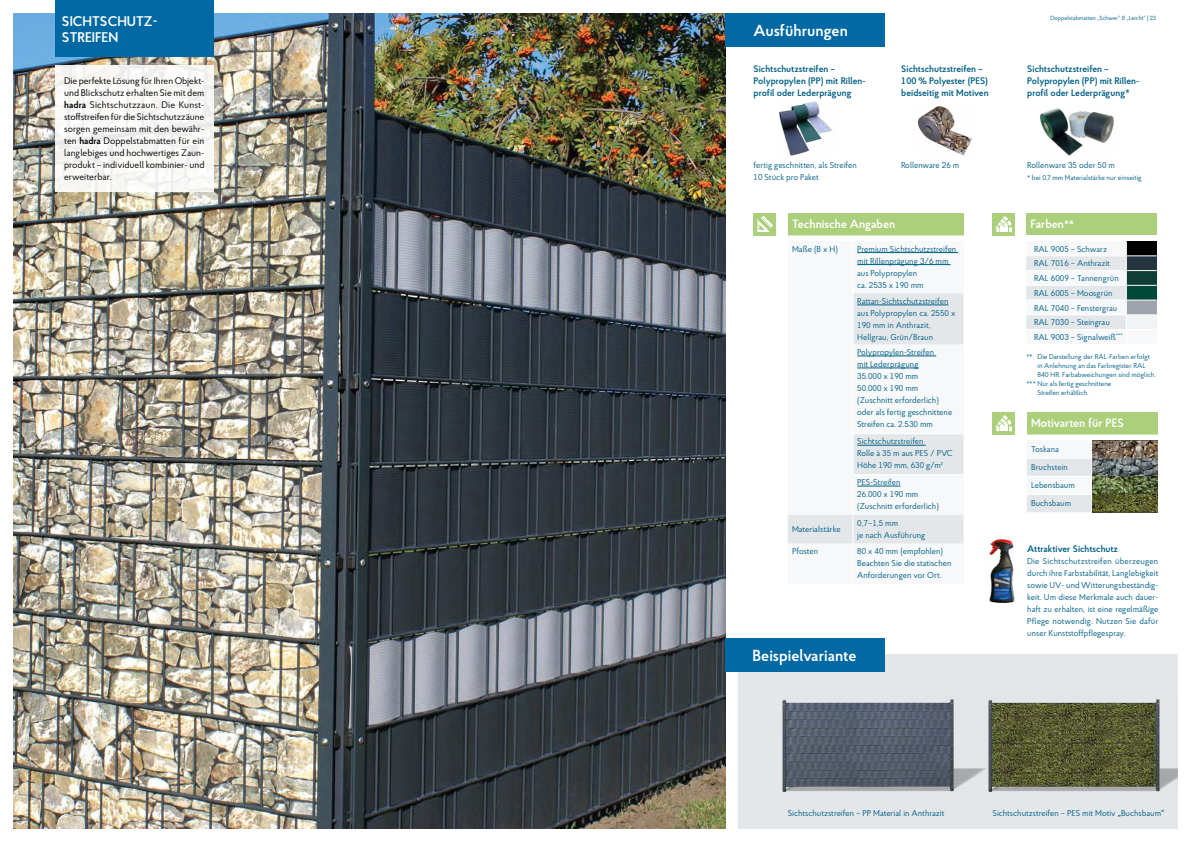
<style>
.page{position:relative;width:1191px;height:842px;background:#fff}
.page>*{position:absolute;margin:0;border:0;box-sizing:border-box;transform-origin:0 0}
.t1{font:600 16px "Proba Pro";color:#fff}
.t2{font:600 14px/16px "Proba Pro";color:#fff}
.t3{font:600 12px "Proba Pro";color:#fff}
.t4{font:9.5px/12px "Proba Pro";color:#000;text-align:justify}
.t5{font:600 9.5px/12px "Proba Pro";color:#005f86}
.t6{font:8.5px/12px "Proba Pro";color:#005f86}
.t7{font:7px "Proba Pro";color:#005f86}
.t8{font:6px "Proba Pro";color:#005f86}
.s1{font-weight:600}
.s2{font-size:11px}
</style>
<div class="page">
<div style="left:738px;top:654px;width:439px;height:174px;background:#e4e7ea"></div>
<img style="left:13px;top:13px;width:712px;height:815px">
<img style="left:917px;top:106px;width:55px;height:50px">
<div style="left:55px;top:66px;width:159px;height:126px;background:#f8f7f5"></div>
<div style="left:787px;top:213px;width:176px;height:22px;background:#accf7b"></div>
<svg style="left:788px;top:235px;width:175px;height:1px"></svg>
<svg style="left:788px;top:252px;width:175px;height:292px"></svg>
<svg style="left:788px;top:293px;width:175px;height:250px"></svg>
<hr style="left:852px;top:543px;width:1px;height:41px;background:#fff">
<svg style="left:852px;top:515px;width:1px;height:28px"></svg>
<hr style="left:853px;top:433px;width:110px;height:1px;background:#fff">
<hr style="left:853px;top:474px;width:110px;height:1px;background:#fff">
<hr style="left:852px;top:241px;width:1px;height:52px;background:#fff">
<hr style="left:852px;top:293px;width:1px;height:51px;background:#fff">
<hr style="left:852px;top:344px;width:1px;height:90px;background:#fff">
<hr style="left:852px;top:434px;width:1px;height:41px;background:#fff">
<hr style="left:852px;top:475px;width:1px;height:40px;background:#fff">
<hr style="left:857px;top:252px;width:101px;height:1px;background:#005f86">
<hr style="left:857px;top:264px;width:93px;height:1px;background:#005f86">
<hr style="left:857px;top:305px;width:91px;height:1px;background:#005f86">
<hr style="left:857px;top:356px;width:79px;height:1px;background:#005f86">
<hr style="left:857px;top:368px;width:61px;height:1px;background:#005f86">
<hr style="left:857px;top:445px;width:68px;height:1px;background:#005f86">
<hr style="left:857px;top:486px;width:43px;height:1px;background:#005f86">
<div style="left:753px;top:213px;width:23px;height:22px;background:#accf7b"></div>
<svg style="left:757px;top:216px;width:16px;height:16px"></svg>
<div style="left:1026px;top:412px;width:131px;height:23px;background:#accf7b"></div>
<svg style="left:1027px;top:459px;width:65px;height:53px"></svg>
<img style="left:1092px;top:440px;width:65px;height:72px">
<div style="left:992px;top:412px;width:23px;height:23px;background:#accf7b"></div>
<svg style="left:996px;top:415px;width:15px;height:16px"></svg>
<img style="left:783px;top:699px;width:394px;height:93px">
<img style="left:780px;top:101px;width:52px;height:55px">
<img style="left:1040px;top:108px;width:74px;height:48px">
<div style="left:992px;top:213px;width:23px;height:22px;background:#accf7b"></div>
<svg style="left:996px;top:216px;width:15px;height:16px"></svg>
<div style="left:1026px;top:213px;width:130px;height:22px;background:#accf7b"></div>
<div style="left:1126px;top:241px;width:30px;height:15px;background:#000"></div>
<div style="left:1126px;top:256px;width:30px;height:15px;background:#24353f"></div>
<div style="left:1126px;top:271px;width:30px;height:14px;background:#0e3e34"></div>
<div style="left:1126px;top:285px;width:30px;height:15px;background:#004939"></div>
<div style="left:1126px;top:300px;width:30px;height:15px;background:#9da4ae"></div>
<div style="left:1126px;top:315px;width:30px;height:15px;background:#f2f3f5"></div>
<div style="left:1126px;top:330px;width:30px;height:14px;background:#f8f9fb"></div>
<svg style="left:1026px;top:257px;width:100px;height:72px"></svg>
<hr style="left:1026px;top:285px;width:100px;height:1px;background:#fff">
<hr style="left:1126px;top:285px;width:30px;height:1px;background:#fff">
<hr style="left:1126px;top:256px;width:30px;height:1px;background:#fff">
<hr style="left:1026px;top:270px;width:100px;height:1px;background:#fff">
<hr style="left:1126px;top:270px;width:30px;height:1px;background:#fff">
<hr style="left:1026px;top:300px;width:100px;height:1px;background:#fff">
<hr style="left:1126px;top:300px;width:30px;height:1px;background:#fff">
<hr style="left:1026px;top:315px;width:100px;height:1px;background:#fff">
<hr style="left:1126px;top:315px;width:30px;height:1px;background:#fff">
<hr style="left:1126px;top:329px;width:30px;height:1px;background:#fff">
<div style="left:725px;top:13px;width:160px;height:34px;background:#0068a3"></div>
<div style="left:725px;top:638px;width:160px;height:34px;background:#0068a3"></div>
<div style="left:55px;top:0;width:159px;height:57px;background:#0068a3"></div>
<img style="left:989px;top:539px;width:26px;height:64px">
<h2 class="t2" style="left:62px;top:13px;width:97px">SICHTSCHUTZ-<br>STREIFEN</h2>
<p class="t4" style="left:64px;top:74px;width:142px">Die perfekte Lösung für Ihren Objekt&shy;und Blickschutz erhalten Sie mit dem <span class="s1">hadra</span> Sichtschutzzaun. Die Kunst&shy;stoffstreifen für die Sichtschutzzäune sorgen gemeinsam mit den bewähr&shy;ten <span class="s1">hadra</span> Doppelstabmatten für ein langlebiges und hochwertiges Zaun&shy;produkt – individuell kombinier- und erweiterbar.</p>
<h1 class="t1" style="left:753px;top:19px;width:96px">Ausführungen</h1>
<p class="t5" style="left:753px;top:62px;width:113px">Sichtschutzstreifen –<br>Polypropylen (PP) mit Rillen&shy;profil oder Lederprägung</p>
<p class="t5" style="left:901px;top:62px;width:89px">Sichtschutzstreifen –<br>100 % Polyester (PES) beidseitig mit Motiven</p>
<p class="t6" style="left:753px;top:159px;width:105px">fertig geschnitten, als Streifen<br>10 Stück pro Paket</p>
<p class="t6" style="left:901px;top:159px;width:60px">Rollenware 26 m</p>
<h3 class="t3" style="left:792px;top:216px;width:105px">Technische Angaben</h3>
<p class="t6" style="left:792px;top:243px;width:47px">Maße (B x H)</p>
<p class="t6" style="left:857px;top:243px;width:101px">Premium Sichtschutzstreifen mit Rillenprägung 3/6 mm aus Polypropylen<br>ca. 2535 x 190 mm</p>
<p class="t6" style="left:857px;top:295px;width:100px">Rattan-Sichtschutzstreifen aus Polypropylen ca. 2550 x<br>190 mm in Anthrazit,<br>Hellgrau, Grün/Braun</p>
<p class="t6" style="left:857px;top:346px;width:97px">Polypropylen-Streifen<br>mit Lederprägung<br>35.000 x 190 mm<br>50.000 x 190 mm (Zuschnitt erforderlich) oder als fertig geschnittene<br>Streifen ca. 2.530 mm</p>
<p class="t6" style="left:857px;top:435px;width:97px">Sichtschutzstreifen<br>Rolle à 35 m aus PES / PVC<br>Höhe 190 mm, 630 g/m²</p>
<p class="t6" style="left:857px;top:476px;width:83px">PES-Streifen<br>26.000 x 190 mm (Zuschnitt erforderlich)</p>
<p class="t6" style="left:792px;top:523px;width:50px">Materialstärke</p>
<p class="t6" style="left:857px;top:517px;width:70px">0,7–1,5 mm<br>je nach Ausführung</p>
<p class="t6" style="left:792px;top:545px;width:28px">Pfosten</p>
<p class="t6" style="left:857px;top:545px;width:96px">80 x 40 mm (empfohlen)<br>Beachten Sie die statischen<br>Anforderungen vor Ort.</p>
<h1 class="t1" style="left:752px;top:645px;width:105px">Beispielvariante</h1>
<p class="t8" style="left:1050px;top:14px;width:107px">Doppelstabmatten „Schwer“ &amp; „Leicht“ | 23</p>
<p class="t5" style="left:1027px;top:62px;width:114px">Sichtschutzstreifen –<br>Polypropylen (PP) mit Rillen&shy;profil oder Lederprägung*</p>
<p class="t6" style="left:1027px;top:159px;width:89px">Rollenware 35 oder 50 m</p>
<p class="t7" style="left:1027px;top:173px;width:116px">* bei 0,7 mm Materialstärke nur einseitig</p>
<h3 class="t3" style="left:1030px;top:216px;width:45px">Farben<span class="s2">**</span></h3>
<p class="t6" style="left:1034px;top:241px;width:90px;line-height:14.8px">RAL 9005 – Schwarz<br>RAL 7016 – Anthrazit<br>RAL 6009 – Tannengrün<br>RAL 6005 – Moosgrün<br>RAL 7040 – Fenstergrau<br>RAL 7030 – Steingrau<br>RAL 9003 – Signalweiß<sup>***</sup></p>
<p class="t7" style="left:1026px;top:352px;width:125px">** Die Darstellung der RAL-Farben erfolgt</p>
<p class="t7" style="left:1037px;top:361px;width:110px">in Anlehnung an das Farbregister RAL</p>
<p class="t7" style="left:1037px;top:370px;width:120px">840 HR. Farbabweichungen sind möglich.</p>
<p class="t7" style="left:1026px;top:379px;width:86px">*** Nur als fertig geschnittene</p>
<p class="t7" style="left:1037px;top:388px;width:53px">Streifen erhältlich.</p>
<h3 class="t3" style="left:1031px;top:415px;width:95px">Motivarten für PES</h3>
<p class="t6" style="left:1031px;top:440px;width:45px;line-height:18px">Toskana<br>Bruchstein<br>Lebensbaum<br>Buchsbaum</p>
<p class="t5" style="left:1027px;top:542px;width:92px">Attraktiver Sichtschutz</p>
<p class="t6" style="left:1027px;top:555px;width:133px;text-align:justify">Die Sichtschutzstreifen überzeugen durch ihre Farbstabilität, Langlebigkeit sowie UV- und Witterungsbeständig&shy;keit. Um diese Merkmale auch dauer&shy;haft zu erhalten, ist eine regelmäßige Pflege notwendig. Nutzen Sie dafür unser Kunststoffpflegespray.</p>
<p class="t6" style="left:787px;top:807px;width:158px">Sichtschutzstreifen – PP Material in Anthrazit</p>
<p class="t6" style="left:992px;top:807px;width:173px">Sichtschutzstreifen – PES mit Motiv <span class="s1">„</span>Buchsbaum<span class="s1">“</span></p>
</div>
